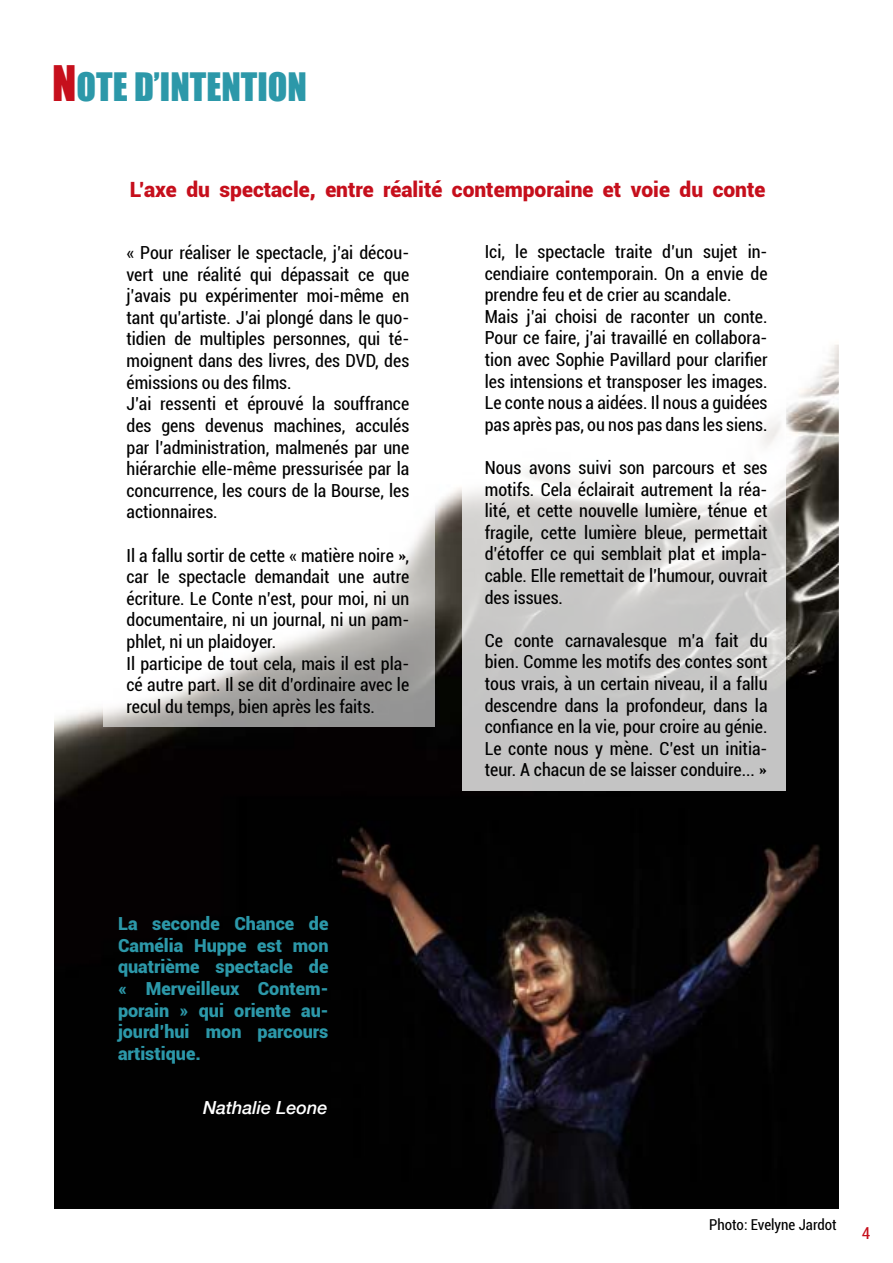
<style>
.page{position:relative;width:893px;height:1263px;background:#fff}
.page>*{position:absolute;margin:0;border:0;box-sizing:border-box;transform-origin:0 0}
.t1{font:36px "Impact";color:#2c98a9}
.t2{font:900 21px "Roboto";color:#c60f1c}
.t3{font:condensed 18px/21.6px "Roboto";color:#000}
.t4{font:900 18px/21.6px "Roboto";color:#2c98a9;text-align:justify}
.t5{font:italic 500 18px "Helvetica Neue";color:#fff}
.t6{font:condensed 16.5px "Roboto";color:#c60f1c}
.t7{font:condensed 15px "Roboto";color:#000}
.s1{font-size:45px;color:#c60f1c}
</style>
<div class="page">
<img style="left:54px;top:344px;width:785px;height:865px">
<svg style="left:103px;top:344px;width:332px;height:383px"></svg>
<svg style="left:462px;top:344px;width:324px;height:447px"></svg>
<h1 class="t1" style="left:52px;top:59px;width:256px"><span class="s1">N</span>OTE D’INTENTION</h1>
<p class="t2" style="left:130px;top:175px;width:637px">L’axe du spectacle, entre réalité contemporaine et voie du conte</p>
<p class="t3" style="left:126px;top:241px;width:284px">« Pour réaliser le spectacle, j’ai décou&shy;vert une réalité qui dépassait ce que j’avais pu expérimenter moi-même en tant qu’artiste. J’ai plongé dans le quo&shy;tidien de multiples personnes, qui té&shy;moignent dans des livres, des DVD, des émissions ou des films.<br>J’ai ressenti et éprouvé la souffrance des gens devenus machines, acculés par l’administration, malmenés par une hiérarchie elle-même pressurisée par la concurrence, les cours de la Bourse, les actionnaires.</p>
<p class="t3" style="left:126px;top:544px;width:284px">Il a fallu sortir de cette « matière noire », car le spectacle demandait une autre écriture. Le Conte n’est, pour moi, ni un documentaire, ni un journal, ni un pam&shy;phlet, ni un plaidoyer.<br>Il participe de tout cela, mais il est pla&shy;cé autre part. Il se dit d’ordinaire avec le recul du temps, bien après les faits.</p>
<p class="t3" style="left:485px;top:240px;width:284px">Ici, le spectacle traite d’un sujet in&shy;cendiaire contemporain. On a envie de prendre feu et de crier au scandale.<br>Mais j’ai choisi de raconter un conte.<br>Pour ce faire, j’ai travaillé en collabora&shy;tion avec Sophie Pavillard pour clarifier les intensions et transposer les images.<br>Le conte nous a aidées. Il nous a guidées pas après pas, ou nos pas dans les siens.</p>
<p class="t3" style="left:485px;top:456px;width:284px;text-align:justify">Nous avons suivi son parcours et ses motifs. Cela éclairait autrement la réa&shy;lité, et cette nouvelle lumière, ténue et fragile, cette lumière bleue, permettait d’étoffer ce qui semblait plat et impla&shy;cable. Elle remettait de l’humour, ouvrait des issues.</p>
<p class="t3" style="left:485px;top:629px;width:284px;text-align:justify">Ce conte carnavalesque m’a fait du bien. Comme les motifs des contes sont tous vrais, à un certain niveau, il a fallu descendre dans la profondeur, dans la confiance en la vie, pour croire au génie.<br>Le conte nous y mène. C’est un initia&shy;teur. A chacun de se laisser conduire... »</p>
<p class="t4" style="left:118px;top:912px;width:212px">La seconde Chance de Camélia Huppe est mon quatrième spectacle de « Merveilleux Contem&shy;porain » qui oriente au&shy;jourd’hui mon parcours artistique.</p>
<p class="t5" style="left:203px;top:1092px;width:126px">Nathalie Leone</p>
<p class="t7" style="left:709px;top:1214px;width:129px">Photo: Evelyne Jardot</p>
<p class="t6" style="left:862px;top:1222px;width:10px">4</p>
</div>
